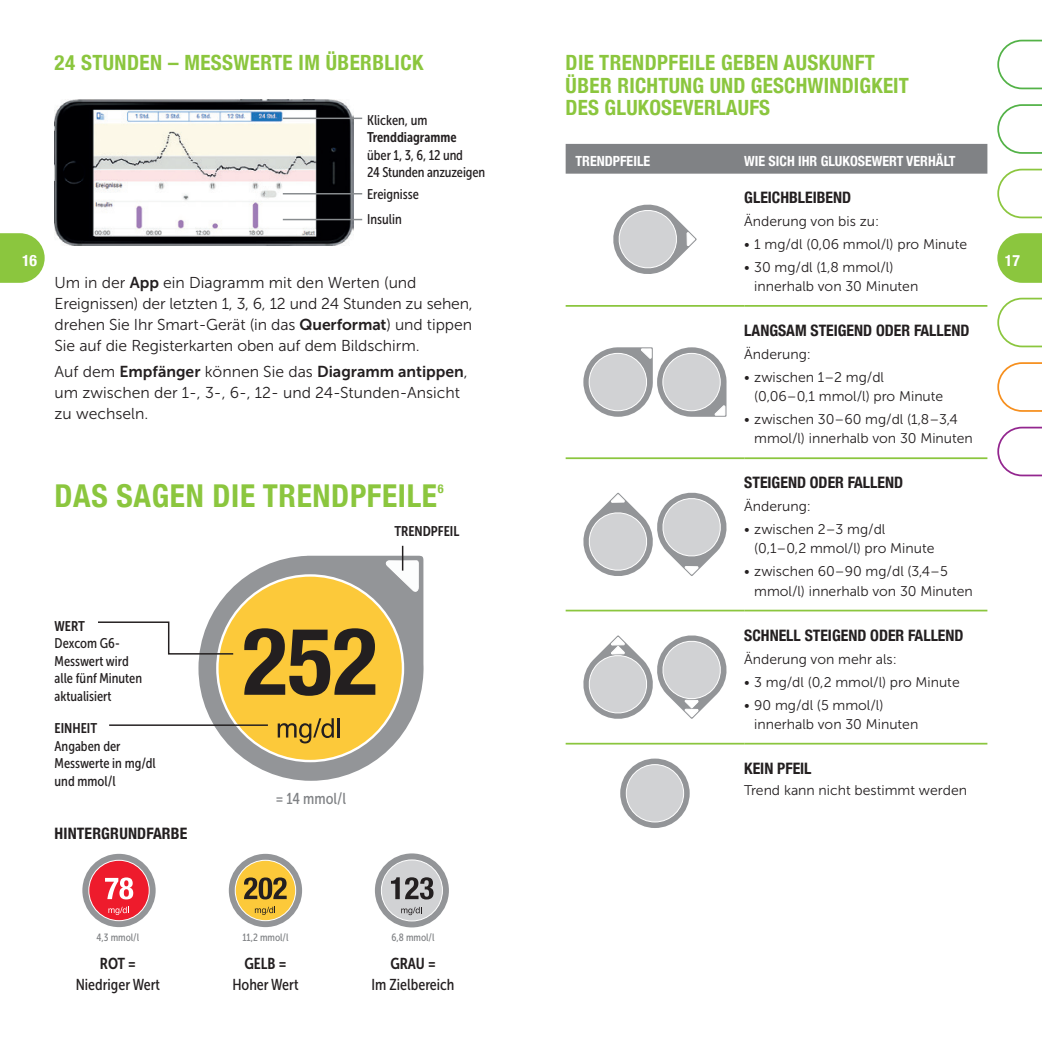
<style>
.page{position:relative;width:1042px;height:1042px;background:#fff}
.page>*{position:absolute;margin:0;border:0;box-sizing:border-box;transform-origin:0 0}
.t1{font:700 condensed 31.5px "Helvetica Neue";letter-spacing:.02em;color:#8bc63e}
.t2{font:700 condensed 21px/22.8px "Helvetica Neue";letter-spacing:.02em;color:#8bc63e}
.t3{font:15.75px/21px "Museo Sans 300";letter-spacing:-.005em;color:#231f20}
.t4{font:700 condensed 15.75px "Helvetica Neue";color:#231f20}
.t5{font:15.75px "Museo Sans 700";color:#231f20}
.t6{font:15.75px "Museo Sans Cond 500";color:#231f20}
.t7{font:15.75px "Museo Sans Cond 700";color:#231f20}
.t8{font:15.75px "Museo Sans Cond 500";color:#808285}
.t9{font:700 condensed 15.75px "Helvetica Neue";color:#fff}
.t10{font:14px/19.2px "Museo Sans 300";color:#231f20}
.t11{font:14px/17.5px "Museo Sans Cond 500";color:#231f20}
.t12{font:700 condensed 14px "Helvetica Neue";color:#fff}
.t13{font:14px "Museo Sans Cond 700";color:#231f20}
.t14{font:700 condensed 12.25px "Helvetica Neue";color:#8bc63e}
.t15{font:10.5px "Museo Sans Cond 500";color:#808285}
.s1{font-family:"Museo Sans 700"}
.s2{font-family:"Museo Sans 300"}
</style>
<div class="page">
<div style="left:566px;top:144px;width:421px;height:30px;background:#808285"></div>
<hr style="left:566px;top:305px;width:178px;height:2px;background:#8bc63e">
<hr style="left:744px;top:305px;width:243px;height:2px;background:#8bc63e">
<hr style="left:566px;top:457px;width:178px;height:2px;background:#8bc63e">
<hr style="left:744px;top:457px;width:243px;height:2px;background:#8bc63e">
<hr style="left:566px;top:610px;width:178px;height:1px;background:#8bc63e">
<hr style="left:744px;top:610px;width:243px;height:1px;background:#8bc63e">
<hr style="left:566px;top:743px;width:178px;height:1px;background:#8bc63e">
<hr style="left:744px;top:743px;width:243px;height:1px;background:#8bc63e">
<svg style="left:613px;top:204px;width:84px;height:70px"></svg>
<svg style="left:583px;top:347px;width:143px;height:70px"></svg>
<svg style="left:583px;top:492px;width:144px;height:84px"></svg>
<svg style="left:583px;top:635px;width:144px;height:84px"></svg>
<svg style="left:620px;top:758px;width:70px;height:70px"></svg>
<div style="left:626px;top:764px;width:57px;height:58px;background:#d1d2d4;border-radius:50%"></div>
<div style="left:626px;top:764px;width:58px;height:58px;border:1px solid #fff;border-radius:50%"></div>
<div style="left:229px;top:854px;width:73px;height:73px;background:#939598;border-radius:50%"></div>
<div style="left:235px;top:860px;width:61px;height:60px;background:#fcc93a;border-radius:50%"></div>
<div style="left:235px;top:860px;width:61px;height:61px;border:1px solid #fff;border-radius:50%"></div>
<svg style="left:244px;top:877px;width:43px;height:22px"></svg>
<svg style="left:255px;top:907px;width:20px;height:8px"></svg>
<svg style="left:82px;top:854px;width:74px;height:73px"></svg>
<div style="left:89px;top:860px;width:60px;height:60px;background:#ee1b2c;border-radius:50%"></div>
<div style="left:88px;top:860px;width:62px;height:61px;border:1px solid #fff;border-radius:50%"></div>
<svg style="left:105px;top:877px;width:28px;height:22px"></svg>
<svg style="left:108px;top:907px;width:21px;height:8px"></svg>
<div style="left:375px;top:853px;width:74px;height:74px;background:#939598;border-radius:50%"></div>
<div style="left:381px;top:860px;width:61px;height:61px;background:#d1d2d4;border-radius:50%"></div>
<div style="left:381px;top:859px;width:62px;height:62px;border:1px solid #fff;border-radius:50%"></div>
<svg style="left:391px;top:877px;width:42px;height:22px"></svg>
<svg style="left:401px;top:907px;width:21px;height:8px"></svg>
<img style="left:55px;top:99px;width:298px;height:147px">
<svg style="left:198px;top:556px;width:225px;height:225px;fill:#939598"></svg>
<div style="left:217px;top:575px;width:186px;height:186px;background:#fcc93a;border-radius:50%"></div>
<svg style="left:244px;top:628px;width:131px;height:68px"></svg>
<svg style="left:278px;top:718px;width:56px;height:25px"></svg>
<hr style="left:337px;top:718px;width:3px;height:19px;background:#231f20">
<svg style="left:385px;top:546px;width:35px;height:46px"></svg>
<hr style="left:109px;top:724px;width:159px;height:2px;background:#231f20">
<svg style="left:98px;top:621px;width:136px;height:34px"></svg>
<hr style="left:283px;top:118px;width:79px;height:1px;background:#888c8f">
<hr style="left:283px;top:193px;width:79px;height:1px;background:#888c8f">
<hr style="left:283px;top:219px;width:79px;height:1px;background:#888c8f">
<svg style="left:997px;top:233px;width:45px;height:50px;background:#9acd57"></svg>
<svg style="left:0;top:233px;width:45px;height:50px;background:#9acd57"></svg>
<svg style="left:997px;top:297px;width:45px;height:51px"></svg>
<svg style="left:997px;top:362px;width:45px;height:50px"></svg>
<svg style="left:997px;top:426px;width:45px;height:51px"></svg>
<svg style="left:997px;top:39px;width:45px;height:51px"></svg>
<svg style="left:997px;top:104px;width:45px;height:50px"></svg>
<svg style="left:997px;top:168px;width:45px;height:51px"></svg>
<h2 class="t2" style="left:55px;top:49px;width:370px">24 STUNDEN – MESSWERTE IM ÜBERBLICK</h2>
<h2 class="t2" style="left:566px;top:49px;width:345px">DIE TRENDPFEILE GEBEN AUSKUNFT<br>ÜBER RICHTUNG UND GESCHWINDIGKEIT<br>DES GLUKOSEVERLAUFS</h2>
<p class="t12" style="left:575px;top:149px;width:76px">TRENDPFEILE</p>
<p class="t12" style="left:744px;top:149px;width:213px">WIE SICH IHR GLUKOSEWERT VERHÄLT</p>
<p class="t4" style="left:744px;top:184px;width:109px">GLEICHBLEIBEND</p>
<p class="t10" style="left:744px;top:211px;width:136px">Änderung von bis zu:</p>
<p class="t10" style="left:744px;top:234px;width:224px">• 1 mg/dl (0,06 mmol/l) pro Minute</p>
<p class="t10" style="left:754px;top:257px;width:166px;text-indent:-10px">• 30 mg/dl (1,8 mmol/l) innerhalb von 30 Minuten</p>
<p class="t4" style="left:744px;top:317px;width:227px">LANGSAM STEIGEND ODER FALLEND</p>
<p class="t10" style="left:744px;top:344px;width:68px">Änderung:</p>
<p class="t10" style="left:754px;top:367px;width:191px;text-indent:-10px">• zwischen 1–2 mg/dl (0,06–0,1 mmol/l) pro Minute</p>
<p class="t10" style="left:754px;top:410px;width:220px;text-indent:-10px">• zwischen 30–60 mg/dl (1,8–3,4 mmol/l) innerhalb von 30 Minuten</p>
<p class="t4" style="left:744px;top:469px;width:160px">STEIGEND ODER FALLEND</p>
<p class="t10" style="left:744px;top:497px;width:68px">Änderung:</p>
<p class="t10" style="left:754px;top:520px;width:182px;text-indent:-10px">• zwischen 2–3 mg/dl (0,1–0,2 mmol/l) pro Minute</p>
<p class="t10" style="left:754px;top:562px;width:220px;text-indent:-10px">• zwischen 60–90 mg/dl (3,4–5 mmol/l) innerhalb von 30 Minuten</p>
<p class="t4" style="left:744px;top:622px;width:221px">SCHNELL STEIGEND ODER FALLEND</p>
<p class="t10" style="left:744px;top:649px;width:154px">Änderung von mehr als:</p>
<p class="t10" style="left:744px;top:672px;width:217px">• 3 mg/dl (0,2 mmol/l) pro Minute</p>
<p class="t10" style="left:754px;top:695px;width:166px;text-indent:-10px">• 90 mg/dl (5 mmol/l) innerhalb von 30 Minuten</p>
<p class="t4" style="left:744px;top:755px;width:69px">KEIN PFEIL</p>
<p class="t10" style="left:744px;top:780px;width:224px">Trend kann nicht bestimmt werden</p>
<p class="t11" style="left:367px;top:111px;width:62px">Klicken, um</p>
<p class="t13" style="left:367px;top:129px;width:91px">Trenddiagramme</p>
<p class="t11" style="left:367px;top:146px;width:119px">über 1, 3, 6, 12 und<br>24 Stunden anzuzeigen</p>
<p class="t11" style="left:367px;top:182px;width:53px;line-height:24.8px">Ereignisse<br>Insulin</p>
<p class="t9" style="left:22px;top:247px;width:17px">16</p>
<p class="t9" style="left:1005px;top:247px;width:17px">17</p>
<p class="t3" style="left:55px;top:272px;width:420px">Um in der <span class="s1">App</span> ein Diagramm mit den Werten (und Ereignissen) der letzten 1, 3, 6, 12 und 24 Stunden zu sehen, drehen Sie Ihr Smart-Gerät (in das <span class="s1">Querformat</span>) und tippen Sie auf die Registerkarten oben auf dem Bildschirm.</p>
<p class="t5" style="left:55px;top:362px;width:415px"><span class="s2">Auf dem</span> Empfänger <span class="s2">können Sie das</span> Diagramm antippen<span class="s2">,</span></p>
<p class="t3" style="left:55px;top:382px;width:407px">um zwischen der 1-, 3-, 6-, 12- und 24-Stunden-Ansicht zu wechseln.</p>
<h1 class="t1" style="left:55px;top:469px;width:384px">DAS SAGEN DIE TRENDPFEILE</h1>
<p class="t14" style="left:438px;top:478px;width:7px">6</p>
<p class="t13" style="left:394px;top:524px;width:66px">TRENDPFEIL</p>
<p class="t13" style="left:55px;top:618px;width:32px">WERT</p>
<p class="t11" style="left:55px;top:635px;width:89px">Dexcom G6-<br>Messwert wird alle fünf Minuten aktualisiert</p>
<p class="t13" style="left:55px;top:720px;width:44px">EINHEIT</p>
<p class="t11" style="left:55px;top:737px;width:103px">Angaben der<br>Messwerte in mg/dl und mmol/l</p>
<p class="t8" style="left:276px;top:789px;width:72px">= 14 mmol/l</p>
<p class="t4" style="left:55px;top:820px;width:134px">HINTERGRUNDFARBE</p>
<p class="t15" style="left:96px;top:931px;width:44px">4,3 mmol/l</p>
<p class="t15" style="left:242px;top:931px;width:48px">11,2 mmol/l</p>
<p class="t15" style="left:391px;top:931px;width:45px">6,8 mmol/l</p>
<p class="t7" style="left:100px;top:955px;width:37px">ROT =</p>
<p class="t6" style="left:76px;top:976px;width:86px">Niedriger Wert</p>
<p class="t7" style="left:244px;top:955px;width:43px">GELB =</p>
<p class="t6" style="left:232px;top:976px;width:68px">Hoher Wert</p>
<p class="t7" style="left:390px;top:955px;width:47px">GRAU =</p>
<p class="t6" style="left:371px;top:976px;width:84px">Im Zielbereich</p>
</div>
